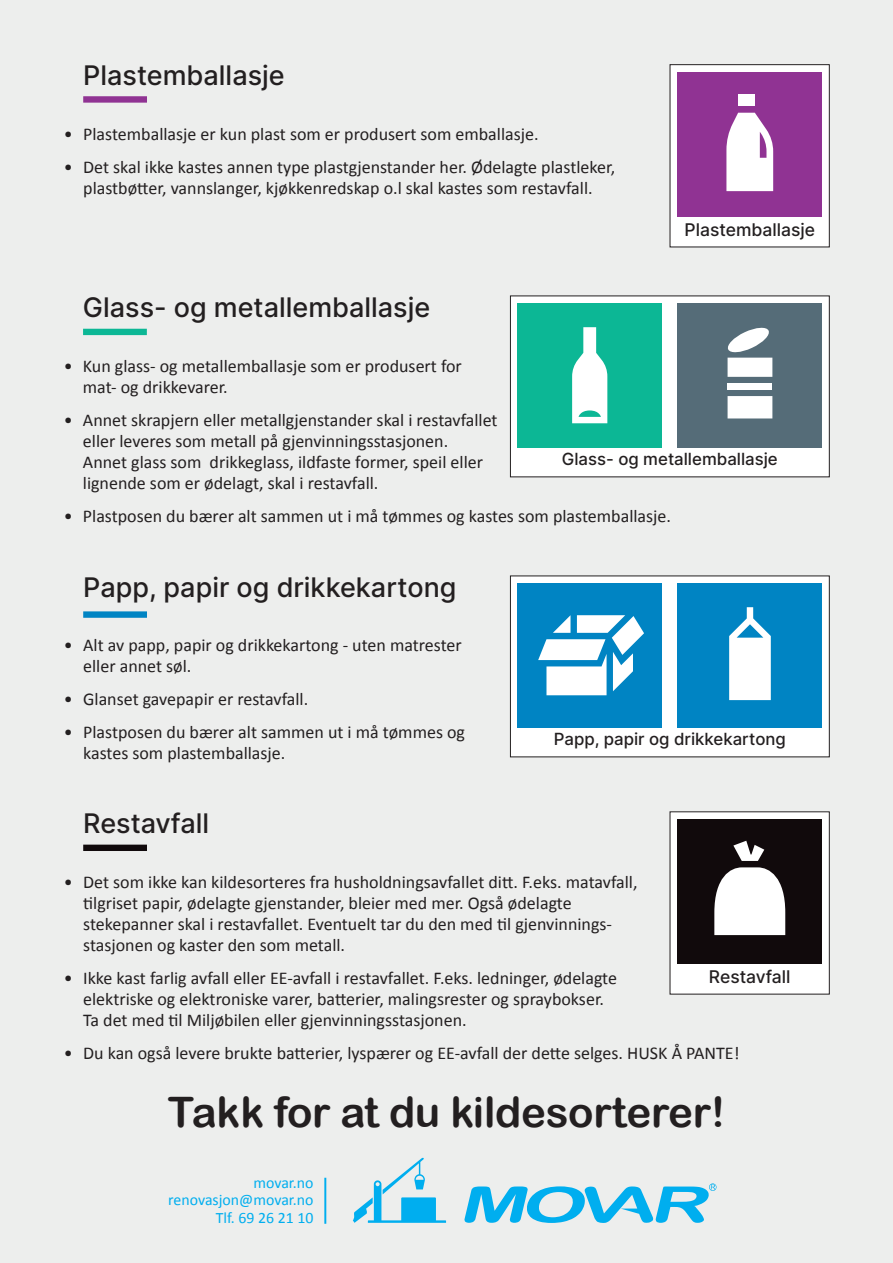
<style>
.page{position:relative;width:893px;height:1263px;background:#edeeed}
.page>*{position:absolute;margin:0;border:0;box-sizing:border-box;transform-origin:0 0}
.t1{font:42px "Arial Rounded MT Bold";letter-spacing:-.005em;color:#231f20}
.t2{font:500 27px "Inter";color:#231f20}
.t3{font:18px/21px "Calibri";color:#231f20}
.t4{font:500 17.55px "Inter";color:#231f20}
.t5{font:500 16.8px "Inter";color:#231f20}
.t6{font:15.9px/17.2px "Calibri";color:#00aeef;text-align:right}
</style>
<div class="page">
<div style="left:670px;top:65px;width:159px;height:182px;background:#fff"></div>
<div style="left:677px;top:72px;width:145px;height:145px;background:#903393"></div>
<div style="left:738px;top:94px;width:17px;height:12px;background:#fff"></div>
<svg style="left:726px;top:113px;width:47px;height:78px;background:#eddfee"></svg>
<div style="left:83px;top:96px;width:64px;height:7px;background:#903393"></div>
<div style="left:83px;top:329px;width:64px;height:6px;background:#0cb795"></div>
<div style="left:510px;top:296px;width:319px;height:181px;background:#fff"></div>
<div style="left:678px;top:303px;width:144px;height:144px;background:#556c78"></div>
<svg style="left:727px;top:327px;width:45px;height:50px"></svg>
<svg style="left:728px;top:396px;width:44px;height:22px"></svg>
<div style="left:728px;top:383px;width:44px;height:7px;background:#fff"></div>
<div style="left:518px;top:303px;width:144px;height:144px;background:#0cb795"></div>
<svg style="left:572px;top:327px;width:35px;height:96px"></svg>
<div style="left:83px;top:611px;width:64px;height:7px;background:#0084c3"></div>
<div style="left:510px;top:576px;width:319px;height:181px;background:#fff"></div>
<div style="left:678px;top:583px;width:144px;height:144px;background:#0084c3"></div>
<svg style="left:729px;top:607px;width:42px;height:93px"></svg>
<div style="left:518px;top:583px;width:144px;height:144px;background:#0084c3"></div>
<svg style="left:538px;top:615px;width:106px;height:80px"></svg>
<div style="left:83px;top:845px;width:64px;height:6px;background:#110a0c"></div>
<div style="left:670px;top:812px;width:159px;height:182px;background:#fff"></div>
<div style="left:677px;top:819px;width:145px;height:145px;background:#110a0c"></div>
<svg style="left:714px;top:867px;width:71px;height:68px;background:#e5e4e5"></svg>
<svg style="left:733px;top:841px;width:31px;height:20px"></svg>
<svg style="left:464px;top:1183px;width:252px;height:40px"></svg>
<svg style="left:353px;top:1157px;width:93px;height:66px"></svg>
<hr style="left:324px;top:1178px;width:2px;height:46px;background:#00aeef">
<p class="t3" style="left:64px;top:118px;width:10px;line-height:33px">• •</p>
<p class="t2" style="left:83px;top:55px;width:203px">Plastemballasje</p>
<p class="t3" style="left:83px;top:118px;width:533px;line-height:33px">Plastemballasje er kun plast som er produsert som emballasje.<br>Det skal ikke kastes annen type plastgjenstander her. Ødelagte plastleker,</p>
<p class="t3" style="left:83px;top:178px;width:511px">plastbøtter, vannslanger, kjøkkenredskap o.l skal kastes som restavfall.</p>
<p class="t4" style="left:684px;top:216px;width:132px">Plastemballasje</p>
<p class="t3" style="left:64px;top:356px;width:10px">•</p>
<p class="t3" style="left:64px;top:410px;width:10px">•</p>
<p class="t3" style="left:64px;top:506px;width:10px">•</p>
<p class="t2" style="left:83px;top:287px;width:349px">Glass- og metallemballasje</p>
<p class="t3" style="left:83px;top:356px;width:380px">Kun glass- og metallemballasje som er produsert for mat- og drikkevarer.</p>
<p class="t3" style="left:83px;top:410px;width:416px">Annet skrapjern eller metallgjenstander skal i restavfallet eller leveres som metall på gjenvinningsstasjonen.<br>Annet glass som drikkeglass, ildfaste former, speil eller lignende som er ødelagt, skal i restavfall.</p>
<p class="t3" style="left:83px;top:506px;width:590px">Plastposen du bærer alt sammen ut i må tømmes og kastes som plastemballasje.</p>
<p class="t5" style="left:562px;top:447px;width:217px">Glass- og metallemballasje</p>
<p class="t3" style="left:64px;top:635px;width:10px">•</p>
<p class="t3" style="left:64px;top:689px;width:10px">•</p>
<p class="t3" style="left:64px;top:722px;width:10px">•</p>
<p class="t2" style="left:83px;top:567px;width:375px">Papp, papir og drikkekartong</p>
<p class="t3" style="left:83px;top:634px;width:380px">Alt av papp, papir og drikkekartong - uten matrester eller annet søl.</p>
<p class="t3" style="left:83px;top:688px;width:226px">Glanset gavepapir er restavfall.</p>
<p class="t3" style="left:83px;top:721px;width:383px">Plastposen du bærer alt sammen ut i må tømmes og kastes som plastemballasje.</p>
<p class="t5" style="left:554px;top:727px;width:233px">Papp, papir og drikkekartong</p>
<p class="t2" style="left:83px;top:803px;width:128px">Restavfall</p>
<p class="t3" style="left:64px;top:871px;width:10px">•</p>
<p class="t3" style="left:64px;top:967px;width:10px">•</p>
<p class="t3" style="left:64px;top:1042px;width:10px">•</p>
<p class="t3" style="left:83px;top:871px;width:556px">Det som ikke kan kildesorteres fra husholdningsavfallet ditt. F.eks. matavfall, tilgriset papir, ødelagte gjenstander, bleier med mer. Også ødelagte stekepanner skal i restavfallet. Eventuelt tar du den med til gjenvinnings&shy;stasjonen og kaster den som metall.</p>
<p class="t3" style="left:83px;top:967px;width:535px">Ikke kast farlig avfall eller EE-avfall i restavfallet. F.eks. ledninger, ødelagte elektriske og elektroniske varer, batterier, malingsrester og spraybokser.<br>Ta det med til Miljøbilen eller gjenvinningsstasjonen.</p>
<p class="t3" style="left:83px;top:1042px;width:658px">Du kan også levere brukte batterier, lyspærer og EE-avfall der dette selges. HUSK Å PANTE!</p>
<p class="t4" style="left:709px;top:964px;width:83px">Restavfall</p>
<p class="t1" style="left:168px;top:1087px;width:559px">Takk for at du kildesorterer!</p>
<p class="t6" style="left:253px;top:1174px;width:62px">movar.no</p>
<p class="t6" style="left:168px;top:1191px;width:147px">renovasjon@movar.no<br>Tlf. 69 26 21 10</p>
</div>
